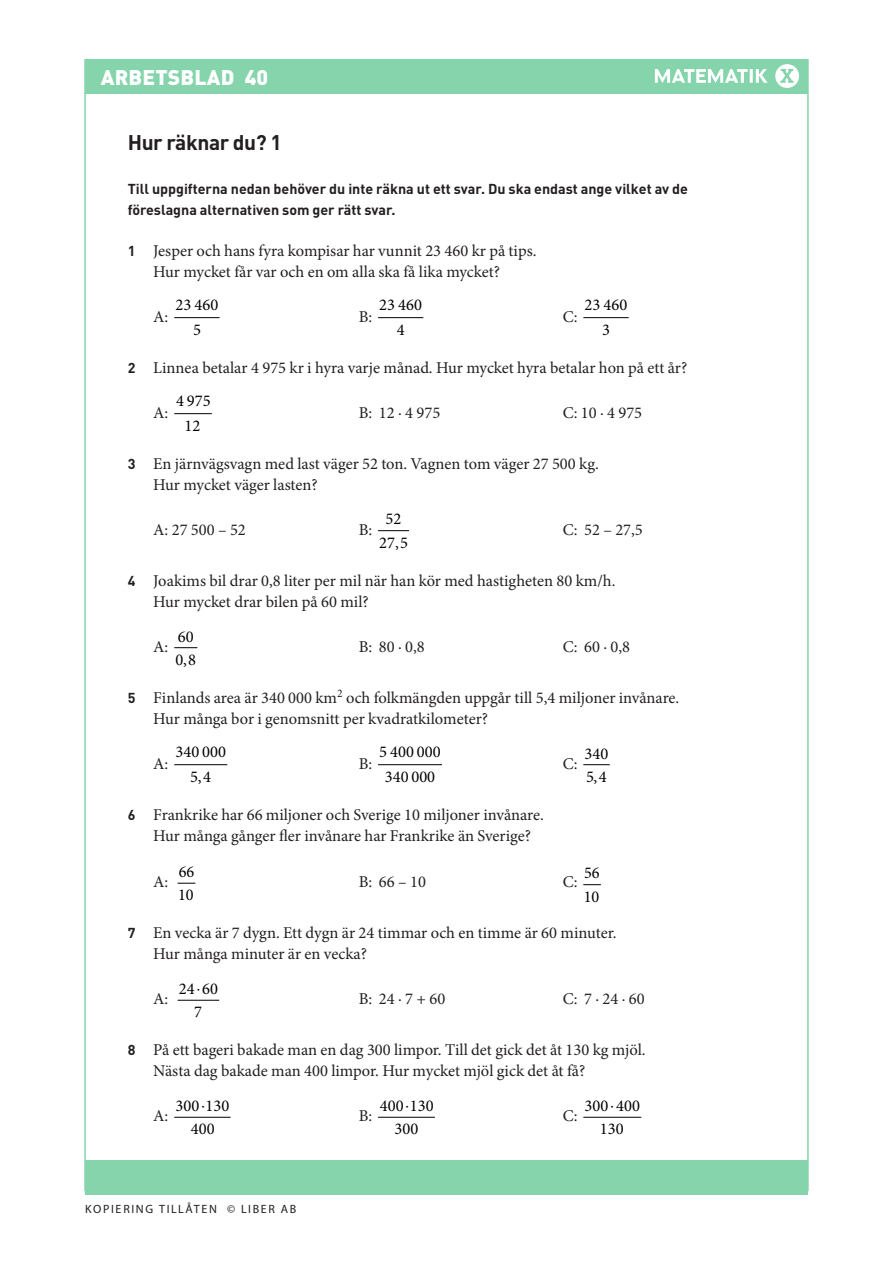
<style>
.page{position:relative;width:893px;height:1263px;background:#fff}
.page>*{position:absolute;margin:0;border:0;box-sizing:border-box;transform-origin:0 0}
.t1{font:700 21px "DIN Pro";letter-spacing:-.02em;color:#231f20}
.t2{font:900 21px "DIN Pro";letter-spacing:.01em;color:#fff}
.t3{font:16.5px/21px "Minion Pro";color:#231f20}
.t4{font:16.5px/23.1px "Minion Pro";letter-spacing:.005em;color:#000;text-align:center}
.t5{font:700 14.25px/21px "DIN Pro";color:#231f20}
.t6{font:500 12px "Orgon Slab";letter-spacing:.14em;color:#231f20}
.s1{font-family:"DIN Pro";font-weight:700;font-size:14.25px}
</style>
<div class="page">
<div style="left:85px;top:59px;width:723px;height:34px;background:#85d4ac"></div>
<div style="left:85px;top:1160px;width:723px;height:34px;background:#85d4ac"></div>
<div style="left:775px;top:64px;width:24px;height:24px;background:#fff;border-radius:50%"></div>
<svg style="left:780px;top:69px;width:13px;height:14px"></svg>
<svg style="left:655px;top:69px;width:113px;height:14px"></svg>
<hr style="left:175px;top:317px;width:44px;height:1px;background:#000">
<hr style="left:379px;top:317px;width:44px;height:1px;background:#000">
<hr style="left:584px;top:317px;width:44px;height:1px;background:#000">
<hr style="left:175px;top:413px;width:36px;height:1px;background:#000">
<hr style="left:379px;top:530px;width:30px;height:1px;background:#000">
<svg style="left:175px;top:647px;width:22px;height:1px"></svg>
<hr style="left:175px;top:764px;width:52px;height:1px;background:#000">
<hr style="left:379px;top:764px;width:62px;height:1px;background:#000">
<svg style="left:584px;top:764px;width:25px;height:1px"></svg>
<svg style="left:178px;top:883px;width:17px;height:1px"></svg>
<svg style="left:584px;top:884px;width:16px;height:1px"></svg>
<hr style="left:178px;top:1000px;width:41px;height:1px;background:#000">
<hr style="left:175px;top:1117px;width:55px;height:1px;background:#000">
<hr style="left:379px;top:1117px;width:55px;height:1px;background:#000">
<hr style="left:584px;top:1117px;width:57px;height:1px;background:#000">
<p class="t2" style="left:101px;top:63px;width:135px">ARBETSBLAD</p>
<p class="t2" style="left:245px;top:63px;width:25px">40</p>
<p class="t1" style="left:128px;top:128px;width:156px">Hur räknar du? 1</p>
<p class="t5" style="left:128px;top:178px;width:562px">Till uppgifterna nedan behöver du inte räkna ut ett svar. Du ska endast ange vilket av de föreslagna alternativen som ger rätt svar.</p>
<p class="t3" style="left:153px;top:240px;width:385px;text-indent:-26px"><span class="s1">1</span> Jesper och hans fyra kompisar har vunnit 23 460 kr på tips.<br>Hur mycket får var och en om alla ska få lika mycket?</p>
<p class="t3" style="left:153px;top:306px;width:17px">A:</p>
<p class="t4" style="left:175px;top:292px;width:44px;line-height:24.6px">23 460<br>5</p>
<p class="t3" style="left:359px;top:306px;width:15px">B:</p>
<p class="t4" style="left:379px;top:292px;width:44px;line-height:24.6px">23 460<br>4</p>
<p class="t3" style="left:563px;top:306px;width:16px">C:</p>
<p class="t4" style="left:585px;top:292px;width:44px;line-height:24.6px">23 460<br>3</p>
<p class="t3" style="left:128px;top:357px;width:561px"><span class="s1">2</span> Linnea betalar 4 975 kr i hyra varje månad. Hur mycket hyra betalar hon på ett år?</p>
<p class="t3" style="left:153px;top:402px;width:17px">A:</p>
<p class="t4" style="left:176px;top:388px;width:36px;line-height:24.6px">4 975<br>12</p>
<p class="t3" style="left:359px;top:402px;width:83px">B: 12 ∙ 4 975</p>
<p class="t3" style="left:563px;top:402px;width:81px">C: 10 ∙ 4 975</p>
<p class="t3" style="left:153px;top:453px;width:447px;text-indent:-26px"><span class="s1">3</span> En järnvägsvagn med last väger 52 ton. Vagnen tom väger 27 500 kg.<br>Hur mycket väger lasten?</p>
<p class="t3" style="left:153px;top:519px;width:94px">A: 27 500 – 52</p>
<p class="t3" style="left:359px;top:519px;width:15px">B:</p>
<p class="t4" style="left:379px;top:508px;width:30px">52<br>27,5</p>
<p class="t3" style="left:563px;top:519px;width:82px">C: 52 – 27,5</p>
<p class="t3" style="left:153px;top:570px;width:464px;text-indent:-26px"><span class="s1">4</span> Joakims bil drar 0,8 liter per mil när han kör med hastigheten 80 km/h.<br>Hur mycket drar bilen på 60 mil?</p>
<p class="t3" style="left:153px;top:636px;width:17px">A:</p>
<p class="t4" style="left:175px;top:625px;width:22px;text-align:left">60<br>0,8</p>
<p class="t3" style="left:359px;top:636px;width:68px">B: 80 ∙ 0,8</p>
<p class="t3" style="left:563px;top:636px;width:69px">C: 60 ∙ 0,8</p>
<p class="t3" style="left:153px;top:687px;width:528px;text-indent:-26px"><span class="s1">5</span> Finlands area är 340 000 km<sup>2</sup> och folkmängden uppgår till 5,4 miljoner invånare.<br>Hur många bor i genomsnitt per kvadratkilometer?</p>
<p class="t3" style="left:153px;top:753px;width:17px">A:</p>
<p class="t4" style="left:175px;top:739px;width:52px;line-height:24.6px">340 000<br>5,4</p>
<p class="t3" style="left:359px;top:753px;width:15px">B:</p>
<p class="t4" style="left:379px;top:739px;width:63px;line-height:24.6px">5 400 000<br>340 000</p>
<p class="t3" style="left:563px;top:753px;width:16px">C:</p>
<p class="t4" style="left:585px;top:742px;width:25px;text-align:left">340<br>5,4</p>
<p class="t3" style="left:153px;top:804px;width:392px;text-indent:-26px"><span class="s1">6</span> Frankrike har 66 miljoner och Sverige 10 miljoner invånare.<br>Hur många gånger fler invånare har Frankrike än Sverige?</p>
<p class="t3" style="left:153px;top:872px;width:17px">A:</p>
<p class="t4" style="left:178px;top:860px;width:18px;text-align:left">66<br>10</p>
<p class="t3" style="left:359px;top:872px;width:69px">B: 66 – 10</p>
<p class="t3" style="left:563px;top:872px;width:16px">C:</p>
<p class="t4" style="left:584px;top:862px;width:18px;text-align:left">56<br>10</p>
<p class="t3" style="left:153px;top:923px;width:465px;text-indent:-26px"><span class="s1">7</span> En vecka är 7 dygn. Ett dygn är 24 timmar och en timme är 60 minuter.<br>Hur många minuter är en vecka?</p>
<p class="t3" style="left:153px;top:989px;width:17px">A:</p>
<p class="t4" style="left:179px;top:977px;width:41px">24 60<br>7</p>
<p class="t3" style="left:359px;top:989px;width:88px">B: 24 ∙ 7 + 60</p>
<p class="t3" style="left:563px;top:989px;width:83px">C: 7 ∙ 24 ∙ 60</p>
<p class="t3" style="left:153px;top:1040px;width:494px;text-indent:-26px"><span class="s1">8</span> På ett bageri bakade man en dag 300 limpor. Till det gick det åt 130 kg mjöl.<br>Nästa dag bakade man 400 limpor. Hur mycket mjöl gick det åt få?</p>
<p class="t3" style="left:153px;top:1106px;width:17px">A:</p>
<p class="t4" style="left:175px;top:1094px;width:55px">300 130<br>400</p>
<p class="t3" style="left:359px;top:1106px;width:15px">B:</p>
<p class="t4" style="left:380px;top:1094px;width:55px">400 130<br>300</p>
<p class="t3" style="left:563px;top:1106px;width:16px">C:</p>
<p class="t4" style="left:585px;top:1094px;width:57px">300 400<br>130</p>
<p class="t6" style="left:85px;top:1201px;width:213px">KOPIERING TILLÅTEN © LIBER AB</p>
</div>
